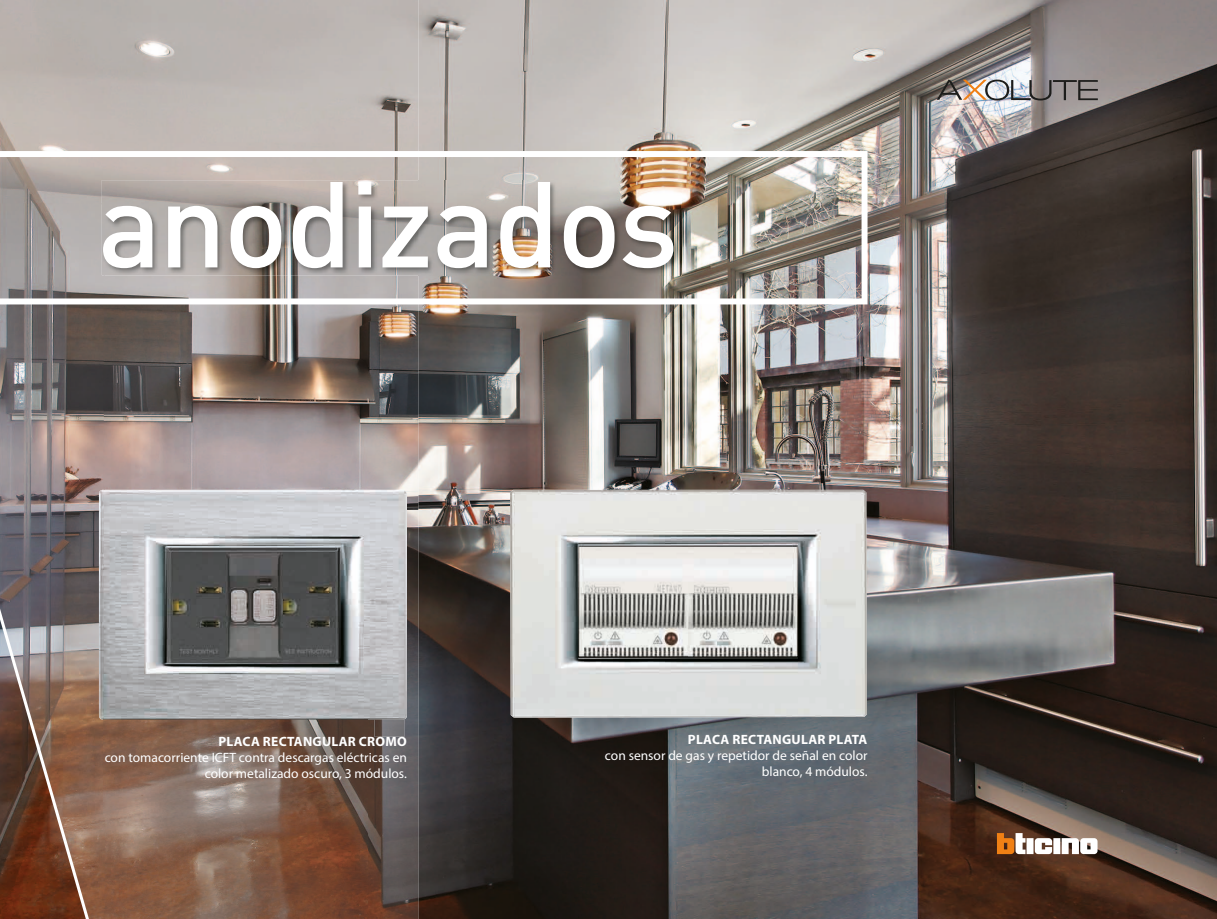
<style>
.page{position:relative;width:1217px;height:919px;background:#fff}
.page>*{position:absolute;margin:0;border:0;box-sizing:border-box;transform-origin:0 0}
.t1{font:500 120px "DIN Pro";letter-spacing:-.025em;color:#fff}
.t2{font:13.5px/16.2px "Myriad Pro";color:#fff;text-align:right}
.t3{font:700 13.5px "Myriad Pro";letter-spacing:.02em;color:#fff}
</style>
<div class="page">
<img style="left:418px;top:0;width:798px;height:918px">
<img style="left:0;top:0;width:418px;height:151px">
<img style="left:0;top:304px;width:104px;height:512px">
<img style="left:104px;top:304px;width:314px;height:206px">
<img style="left:367px;top:510px;width:51px;height:408px">
<img style="left:104px;top:719px;width:263px;height:199px">
<img style="left:89px;top:816px;width:16px;height:102px">
<svg style="left:0;top:608px;width:89px;height:310px;background:#7d5d4e"></svg>
<img style="left:99px;top:489px;width:308px;height:230px">
<img style="left:374px;top:719px;width:30px;height:17px">
<svg style="left:996px;top:833px;width:101px;height:21px"></svg>
<img style="left:936px;top:79px;width:161px;height:21px">
<img style="left:510px;top:489px;width:356px;height:228px">
<img style="left:0;top:151px;width:867px;height:153px">
<img style="left:102px;top:180px;width:579px;height:95px">
<h1 class="t1" style="left:98px;top:142px;width:582px">anodizados</h1>
<p class="t3" style="left:218px;top:732px;width:190px">PLACA RECTANGULAR CROMO</p>
<p class="t2" style="left:105px;top:749px;width:304px">con tomacorriente ICFT contra descargas eléctricas en color metalizado oscuro, 3 módulos.</p>
<p class="t3" style="left:687px;top:730px;width:181px">PLACA RECTANGULAR PLATA</p>
<p class="t2" style="left:604px;top:747px;width:264px">con sensor de gas y repetidor de señal en color blanco, 4 módulos.</p>
</div>
